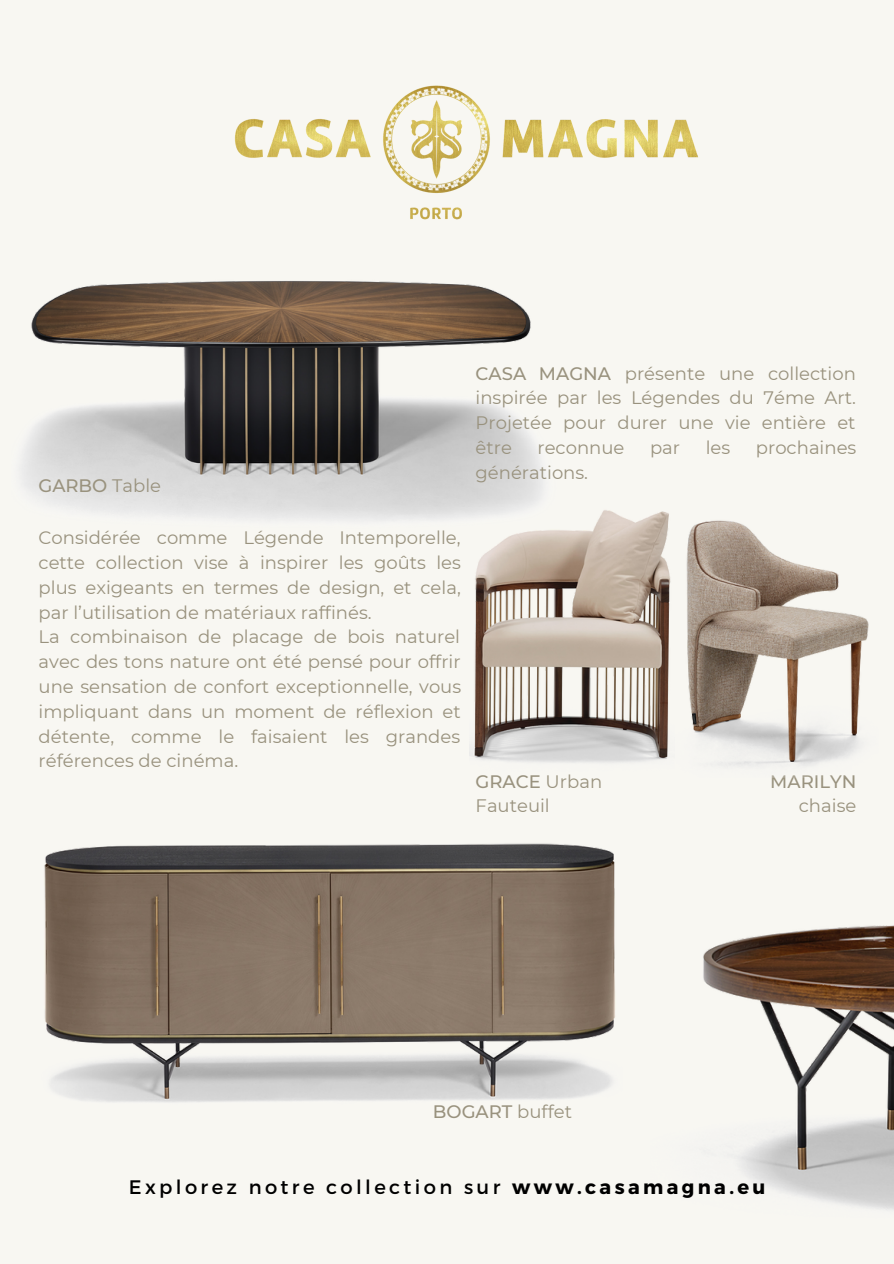
<style>
.page{position:relative;width:894px;height:1264px;background:#fff}
.page>*{position:absolute;margin:0;border:0;box-sizing:border-box;transform-origin:0 0}
.t1{font:19.5px "Montserrat";letter-spacing:.17em;color:#000}
.t2{font:18px/24.8px "Montserrat";color:#99927e;text-align:justify}
.t3{font:500 18px "Montserrat";color:#99927e}
.s1{font-weight:400}
.s2{font-weight:500}
.s3{font-weight:700}
</style>
<div class="page">
<div style="left:0;top:0;width:893px;height:1263px;background:#f8f7f2"></div>
<img style="left:21px;top:281px;width:522px;height:239px">
<img style="left:234px;top:85px;width:464px;height:135px">
<img style="left:469px;top:497px;width:202px;height:266px">
<img style="left:686px;top:520px;width:183px;height:246px">
<img style="left:44px;top:843px;width:571px;height:259px">
<img style="left:703px;top:925px;width:190px;height:285px">
<p class="t3" style="left:38px;top:474px;width:124px">GARBO <span class="s1">Table</span></p>
<p class="t2" style="left:39px;top:525px;width:424px">Considérée comme Légende Intemporelle, cette collection vise à inspirer les goûts les plus exigeants en termes de design, et cela, par l’utilisation de matériaux raffinés.</p>
<p class="t2" style="left:39px;top:624px;width:424px">La combinaison de placage de bois naturel avec des tons nature ont été pensé pour offrir une sensation de confort exceptionnelle, vous impliquant dans un moment de réflexion et détente, comme le faisaient les grandes références de cinéma.</p>
<p class="t2" style="left:475px;top:361px;width:382px"><span class="s2">CASA MAGNA</span> présente une collection inspirée par les Légendes du 7éme Art.<br>Projetée pour durer une vie entière et être</p>
<p class="t2" style="left:537px;top:435px;width:88px">reconnue</p>
<p class="t2" style="left:650px;top:435px;width:32px">par</p>
<p class="t2" style="left:705px;top:435px;width:26px">les</p>
<p class="t2" style="left:755px;top:435px;width:102px">prochaines</p>
<p class="t2" style="left:475px;top:460px;width:114px">générations.</p>
<p class="t3" style="left:475px;top:770px;width:128px">GRACE <span class="s1">Urban</span></p>
<p class="t2" style="left:475px;top:793px;width:76px">Fauteuil</p>
<p class="t3" style="left:770px;top:770px;width:88px">MARILYN</p>
<p class="t2" style="left:798px;top:793px;width:59px">chaise</p>
<p class="t3" style="left:433px;top:1100px;width:140px">BOGART <span class="s1">buffet</span></p>
<p class="t1" style="left:129px;top:1174px;width:638px">Explorez notre collection sur <span class="s3">www.casamagna.eu</span></p>
</div>
